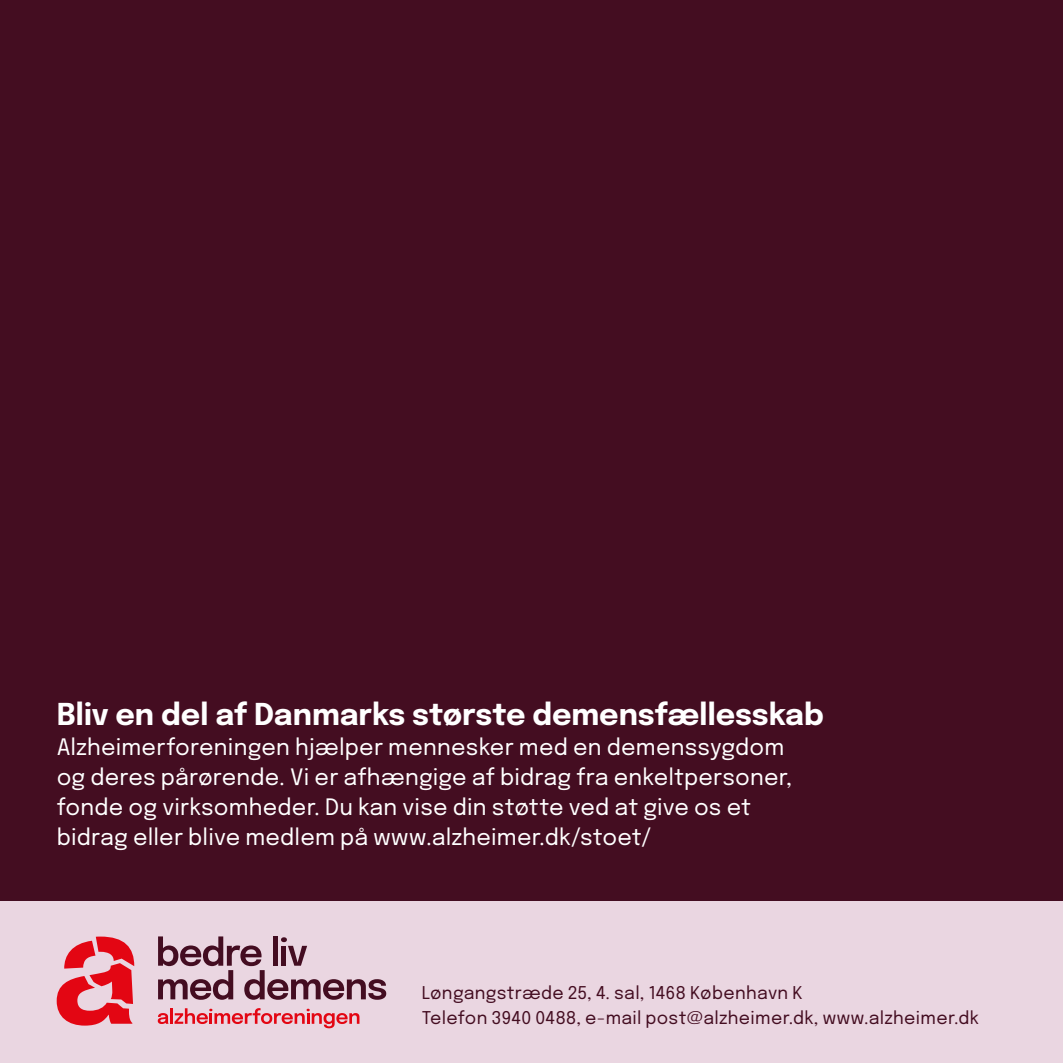
<style>
.page{position:relative;width:1063px;height:1063px;background:#fff}
.page>*{position:absolute;margin:0;border:0;box-sizing:border-box;transform-origin:0 0}
.t1{font:700 30px "Epilogue";letter-spacing:-.005em;color:#fff}
.t2{font:22.5px/30px "Epilogue";letter-spacing:.01em;color:#fff}
.t3{font:17.5px/25px "Epilogue";letter-spacing:.015em;color:#440d21}
</style>
<div class="page">
<div style="left:0;top:0;width:1063px;height:902px;background:#440d21"></div>
<div style="left:0;top:902px;width:1063px;height:161px;background:#ead6e1"></div>
<svg style="left:158px;top:936px;width:228px;height:64px"></svg>
<svg style="left:158px;top:1013px;width:11px;height:11px"></svg>
<hr style="left:170px;top:1008px;width:3px;height:16px;background:#e30613">
<svg style="left:175px;top:1008px;width:184px;height:20px"></svg>
<svg style="left:57px;top:937px;width:77px;height:89px"></svg>
<h1 class="t1" style="left:57px;top:692px;width:769px">Bliv en del af Danmarks største demensfællesskab</h1>
<p class="t2" style="left:57px;top:731px;width:737px">Alzheimerforeningen hjælper mennesker med en demenssygdom og deres pårørende. Vi er afhængige af bidrag fra enkeltpersoner, fonde og virksomheder. Du kan vise din støtte ved at give os et bidrag eller blive medlem på www.alzheimer.dk/stoet/</p>
<p class="t3" style="left:422px;top:979px;width:559px">Løngangstræde 25, 4. sal, 1468 København K<br>Telefon 3940 0488, e-mail post@alzheimer.dk, www.alzheimer.dk</p>
</div>
